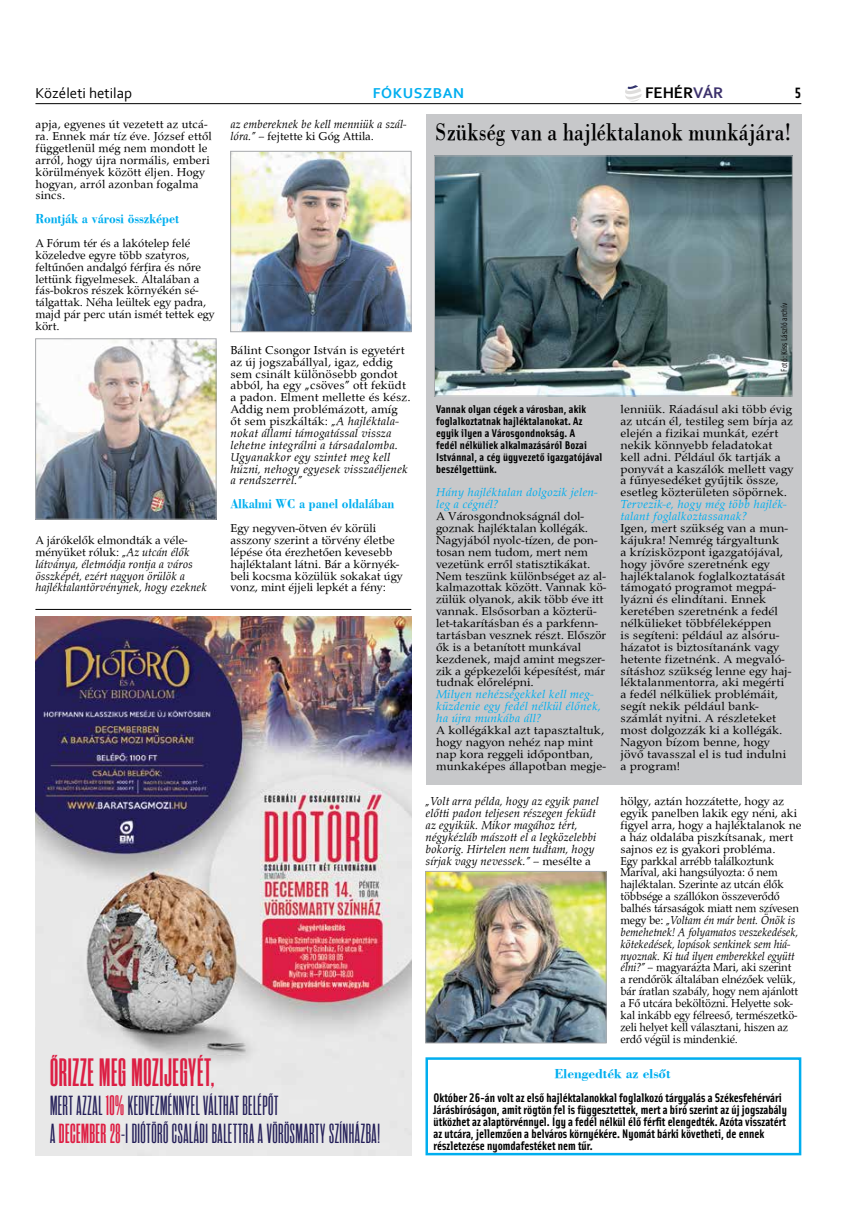
<style>
.page{position:relative;width:851px;height:1205px;background:#fff}
.page>*{position:absolute;margin:0;border:0;box-sizing:border-box;transform-origin:0 0}
.t1{font:700 39.5px "Rama Gothic C";letter-spacing:.02em;color:#dc1f44}
.t2{font:600 27.62px/28px "Rama Gothic C";letter-spacing:.02em;color:#231e58}
.t3{font:25px "Bodoni PFL";color:#000;scale:.83 1}
.t4{font:700 16.12px "Corbel";color:#000}
.t5{font:15px "Corbel";color:#000}
.t6{font:700 15px "Corbel";letter-spacing:.04em;color:#00aeef}
.t7{font:700 15px "Solex";color:#000}
.t8{font:700 13.75px "Bodoni PFL";color:#00aeef;scale:.9 1}
.t9{font:700 13.75px "Bodoni PFL";color:#00aeef}
.t10{font:700 12.5px/11.9px "Solex";color:#000}
.t11{font:11.88px/11.9px "Palladius";color:#000}
.t12{font:11.88px/11.9px "Palladius";color:#000;scale:1.05 1}
.t13{font:11.88px/11.9px "Palladius";color:#000;scale:1.06 1}
.t14{font:italic 11.88px/11.9px "Palladius";color:#000}
.t15{font:11.88px/11.9px "Palladius";color:#000;scale:1.04 1}
.t16{font:italic 11.88px/11.9px "Palladius";letter-spacing:.01em;color:#00aeef;scale:1.06 1}
.t17{font:700 11.25px/11.9px "Solex";letter-spacing:.01em;color:#000;scale:1.06 1}
.t18{font:8.75px "Solex";color:#000}
.s1{color:#3c316c}
.s2{font-style:normal}
.s3{font-style:italic}
.s4{font-weight:700;font-size:28px;color:#dc1f44}
.s5{font-weight:700;color:#de1f44}
</style>
<div class="page">
<hr style="left:35px;top:103px;width:766px;height:1px;background:#000">
<svg style="left:625px;top:85px;width:16px;height:17px"></svg>
<img style="left:37px;top:341px;width:177px;height:176px">
<div style="left:35px;top:339px;width:181px;height:180px;border:1px solid #a7a9ac"></div>
<img style="left:427px;top:873px;width:177px;height:168px">
<div style="left:425px;top:871px;width:181px;height:172px;border:1px solid #a7a9ac"></div>
<img style="left:232px;top:153px;width:177px;height:177px">
<div style="left:230px;top:151px;width:181px;height:181px;border:1px solid #a7a9ac"></div>
<div style="left:425px;top:1057px;width:376px;height:98px;border:2px solid #00aeef"></div>
<img style="left:35px;top:617px;width:376px;height:538px">
<hr style="left:35px;top:609px;width:376px;height:1px;background:#000">
<div style="left:425px;top:115px;width:376px;height:669px;background:#c7c8ca"></div>
<img style="left:436px;top:158px;width:354px;height:236px">
<div style="left:434px;top:156px;width:358px;height:240px;border:1px solid #a7a9ac"></div>
<h3 class="t4" style="left:645px;top:83px;width:80px">FEHÉR<span class="s1">VÁR</span></h3>
<p class="t5" style="left:35px;top:84px;width:98px">Közéleti hetilap</p>
<p class="t6" style="left:372px;top:84px;width:93px">FÓKUSZBAN</p>
<p class="t7" style="left:794px;top:83px;width:8px">5</p>
<p class="t11" style="left:35px;top:118px;width:178px">apja, egyenes út vezetett az utcá&shy;ra. Ennek már tíz éve. József ettől függetlenül még nem mondott le arról, hogy újra normális, emberi körülmények között éljen. Hogy hogyan, arról azonban fogalma sincs.</p>
<p class="t8" style="left:35px;top:209px;width:161px">Rontják a városi összképet</p>
<p class="t11" style="left:35px;top:237px;width:181px">A Fórum tér és a lakótelep felé közeledve egyre több szatyros, feltűnően andalgó férfira és nőre lettünk figyelmesek. Általában a fás-bokros részek környékén sé&shy;tálgattak. Néha leültek egy padra, majd pár perc után ismét tettek egy kört.</p>
<p class="t14" style="left:35px;top:534px;width:173px"><span class="s2">A járókelők elmondták a véle&shy;ményüket róluk:</span> „Az utcán élők látványa, életmódja rontja a város összképét, ezért nagyon örülök a hajléktalantörvénynek, hogy ezeknek</p>
<p class="t14" style="left:230px;top:118px;width:177px">az embereknek be kell menniük a szál&shy;lóra.” <span class="s2">– fejtette ki Góg Attila.</span></p>
<p class="t15" style="left:230px;top:344px;width:175px">Bálint Csongor István is egyetért az új jogszabállyal, igaz, eddig sem csinált különösebb gondot abból, ha egy „csöves” ott feküdt a padon. Elment mellette és kész.<br>Addig nem problémázott, amíg őt sem piszkálták: <span class="s3">„A hajléktala&shy;nokat állami támogatással vissza lehetne integrálni a társadalomba.<br>Ugyanakkor egy szintet meg kell húzni, nehogy egyesek visszaéljenek a rendszerrel.”</span></p>
<p class="t8" style="left:230px;top:494px;width:183px">Alkalmi WC a panel oldalában</p>
<p class="t11" style="left:230px;top:522px;width:174px">Egy negyven-ötven év körüli asszony szerint a törvény életbe lépése óta érezhetően kevesebb hajléktalant látni. Bár a környék&shy;beli kocsma közülük sokakat úgy vonz, mint éjjeli lepkét a fény:</p>
<h1 class="t1" style="left:50px;top:1055px;width:166px">ŐRIZZE MEG MOZIJEGYÉT,</h1>
<h2 class="t2" style="left:50px;top:1091px;width:331px">MERT AZZAL <span class="s4">10%</span>KEDVEZMÉNNYEL VÁLTHAT BELÉPŐT<br>A <span class="s5">DECEMBER 28</span>-I DIÓTÖRŐ CSALÁDI BALETTRA A VÖRÖSMARTY SZÍNHÁZBA!</h2>
<h3 class="t3" style="left:435px;top:115px;width:430px">Szükség van a hajléktalanok munkájára!</h3>
<p class="t17" style="left:436px;top:403px;width:158px">Vannak olyan cégek a városban, akik foglalkoztatnak hajléktalanokat. Az egyik ilyen a Városgondnokság. A<br>fedél nélküliek alkalmazásáról Bozai Istvánnal, a cég ügyvezető igazgatójával beszélgettünk.</p>
<p class="t16" style="left:436px;top:486px;width:154px">Hány hajléktalan dolgozik jelen&shy;leg a cégnél?</p>
<p class="t12" style="left:436px;top:510px;width:163px">A Városgondnokságnál dol&shy;goznak hajléktalan kollégák.<br>Nagyjából nyolc-tízen, de pon&shy;tosan nem tudom, mert nem vezetünk erről statisztikákat.<br>Nem teszünk különbséget az al&shy;kalmazottak között. Vannak kö&shy;zülük olyanok, akik több éve itt vannak. Elsősorban a közterü&shy;let-takarításban és a parkfenn&shy;tartásban vesznek részt. Először ők is a betanított munkával kezdenek, majd amint megszer&shy;zik a gépkezelői képesítést, már tudnak előrelépni.</p>
<p class="t16" style="left:436px;top:688px;width:157px">Milyen nehézségekkel kell meg&shy;küzdenie egy fedél nélkül élőnek, ha újra munkába áll?</p>
<p class="t12" style="left:436px;top:724px;width:163px">A kollégákkal azt tapasztaltuk, hogy nagyon nehéz nap mint nap kora reggeli időpontban, munkaképes állapotban megje-</p>
<p class="t18" style="left:778px;top:372px;width:71px;rotate:-90deg">Fotó: Kiss László archív</p>
<p class="t12" style="left:620px;top:403px;width:166px">lenniük. Ráadásul aki több évig az utcán él, testileg sem bírja az elején a fizikai munkát, ezért nekik könnyebb feladatokat kell adni. Például ők tartják a ponyvát a kaszálók mellett vagy a fűnyesedéket gyűjtik össze, esetleg közterületen söpörnek.</p>
<p class="t16" style="left:620px;top:498px;width:158px">Tervezik-e, hogy még több hajlék&shy;talant foglalkoztassanak?</p>
<p class="t13" style="left:620px;top:522px;width:163px">Igen, mert szükség van a mun&shy;kájukra! Nemrég tárgyaltunk<br>a krízisközpont igazgatójával, hogy jövőre szeretnénk egy hajléktalanok foglalkoztatását támogató programot megpá&shy;lyázni és elindítani. Ennek keretében szeretnénk a fedél nélkülieket többféleképpen<br>is segíteni: például az alsóru&shy;házatot is biztosítanánk vagy hetente fizetnénk. A megvaló&shy;sításhoz szükség lenne egy haj&shy;léktalanmentorra, aki megérti a fedél nélküliek problémáit, segít nekik például bank&shy;számlát nyitni. A részleteket most dolgozzák ki a kollégák.<br>Nagyon bízom benne, hogy jövő tavasszal el is tud indulni a program!</p>
<p class="t14" style="left:425px;top:795px;width:175px">„Volt arra példa, hogy az egyik panel előtti padon teljesen részegen feküdt az egyikük. Mikor magához tért, négykézláb mászott el a legközelebbi bokorig. Hirtelen nem tudtam, hogy sírjak vagy nevessek.” <span class="s2">– mesélte a</span></p>
<p class="t11" style="left:620px;top:795px;width:182px">hölgy, aztán hozzátette, hogy az egyik panelben lakik egy néni, aki figyel arra, hogy a hajléktalanok ne a ház oldalába piszkítsanak, mert sajnos ez is gyakori probléma.<br>Egy parkkal arrébb találkoztunk Marival, aki hangsúlyozta: ő nem hajléktalan. Szerinte az utcán élők többsége a szállókon összeverődő balhés társaságok miatt nem szívesen megy be: <span class="s3">„Voltam én már bent. Önök is bemehetnek! A folyamatos veszekedések, kötekedések, lopások senkinek sem hiá&shy;nyoznak. Ki tud ilyen emberekkel együtt élni?”</span> – magyarázta Mari, aki szerint<br>a rendőrök általában elnézőek velük, bár íratlan szabály, hogy nem ajánlott a Fő utcára beköltözni. Helyette sok&shy;kal inkább egy félreeső, természetkö&shy;zeli helyet kell választani, hiszen az erdő végül is mindenkié.</p>
<p class="t9" style="left:554px;top:1064px;width:118px">Elengedték az elsőt</p>
<p class="t10" style="left:433px;top:1091px;width:355px">Október 26-án volt az első hajléktalanokkal foglalkozó tárgyalás a Székesfehérvári Járásbíróságon, amit rögtön fel is függesztettek, mert a bíró szerint az új jogszabály ütközhet az alaptörvénnyel. Így a fedél nélkül élő férfit elengedték. Azóta visszatért az utcára, jellemzően a belváros környékére. Nyomát bárki követheti, de ennek részletezése nyomdafestéket nem tűr.</p>
</div>
